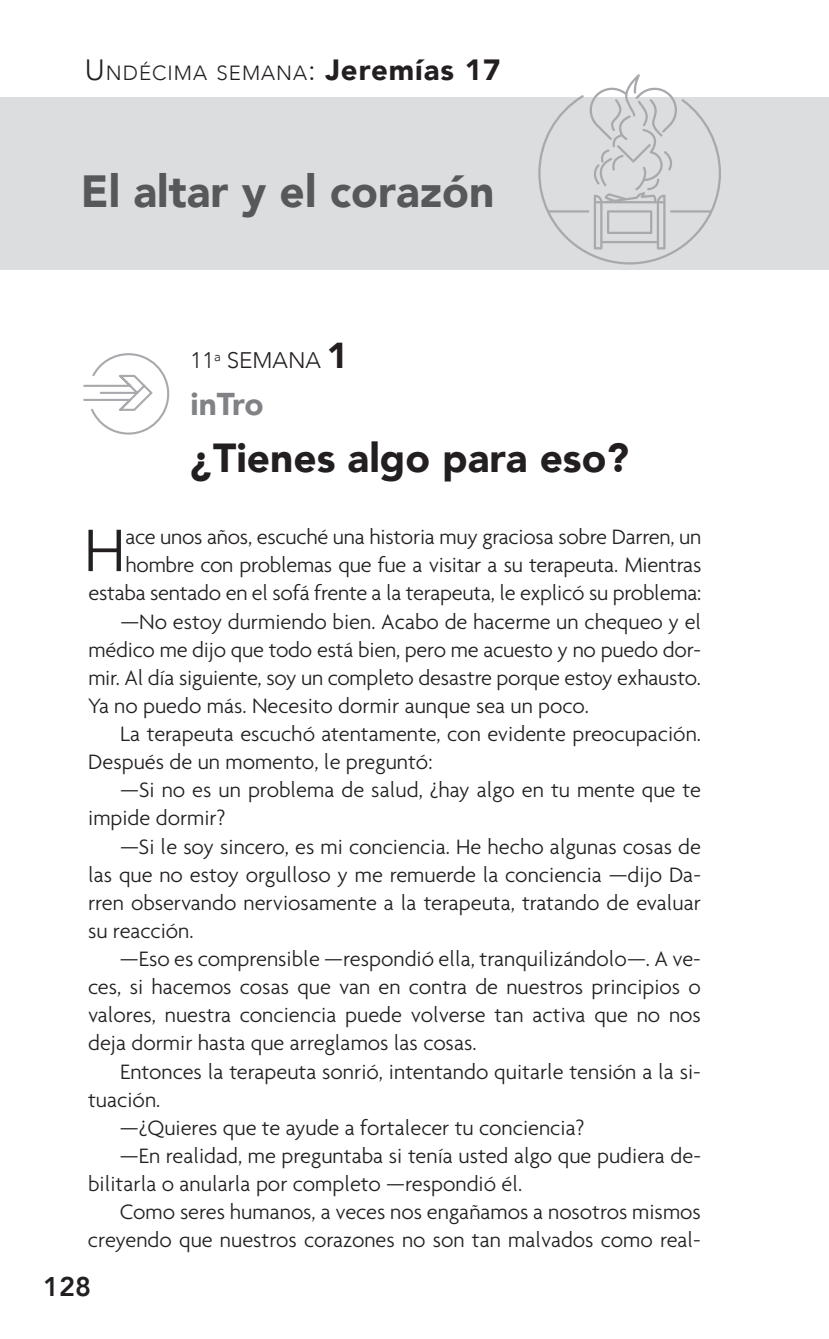
<style>
.page{position:relative;width:829px;height:1339px;background:#fff}
.page>*{position:absolute;margin:0;border:0;box-sizing:border-box;transform-origin:0 0}
.t1{font:300 64.8px "Agenda";color:#231f20}
.t2{font:900 45px "Avenir";color:#57585a}
.t3{font:900 40.5px "Avenir";color:#231f20}
.t4{font:900 31.5px "Avenir";letter-spacing:-.01em;color:#808285}
.t5{font:800 27px "Avenir";color:#231f20}
.t6{font:300 22.5px "Agenda";color:#231f20}
.t7{font:300 22.5px "Avenir";color:#231f20}
.t8{font:300 20.47px "Avenir";letter-spacing:.045em;color:#231f20}
.s1{font-size:29.25px}
.s2{font-weight:900;font-size:29.25px}
.s3{font-weight:900;font-size:36px}
</style>
<div class="page">
<div style="left:0;top:97px;width:828px;height:173px;background:#dcdddf"></div>
<svg style="left:83px;top:353px;width:87px;height:82px"></svg>
<svg style="left:538px;top:74px;width:182px;height:190px"></svg>
<p class="t8" style="left:85px;top:61px;width:416px"><span class="s1">U</span> NDÉCIMA SEMANA<span class="s1">:</span> <span class="s2">Jeremías 17</span></p>
<h2 class="t2" style="left:81px;top:153px;width:415px">El altar y el corazón</h2>
<p class="t7" style="left:190px;top:347px;width:159px">11<sup>a</sup> SEMANA <span class="s3">1</span></p>
<h3 class="t4" style="left:190px;top:377px;width:74px">inTro</h3>
<h3 class="t3" style="left:190px;top:424px;width:439px">¿Tienes algo para eso?</h3>
<h1 class="t1" style="left:84px;top:512px;width:43px">H</h1>
<p class="t6" style="left:125px;top:524px;width:577px">ace unos años, escuché una historia muy graciosa sobre Darren, un</p>
<p class="t6" style="left:125px;top:552px;width:577px">hombre con problemas que fue a visitar a su terapeuta. Mientras</p>
<p class="t6" style="left:88px;top:580px;width:614px">estaba sentado en el sofá frente a la terapeuta, le explicó su problema:</p>
<p class="t6" style="left:120px;top:608px;width:582px">—No estoy durmiendo bien. Acabo de hacerme un chequeo y el</p>
<p class="t6" style="left:88px;top:636px;width:614px">médico me dijo que todo está bien, pero me acuesto y no puedo dor-</p>
<p class="t6" style="left:88px;top:664px;width:614px">mir. Al día siguiente, soy un completo desastre porque estoy exhausto.</p>
<p class="t6" style="left:88px;top:692px;width:502px">Ya no puedo más. Necesito dormir aunque sea un poco.</p>
<p class="t6" style="left:120px;top:721px;width:582px">La terapeuta escuchó atentamente, con evidente preocupación.</p>
<p class="t6" style="left:88px;top:749px;width:345px">Después de un momento, le preguntó:</p>
<p class="t6" style="left:120px;top:777px;width:582px">—Si no es un problema de salud, ¿hay algo en tu mente que te</p>
<p class="t6" style="left:88px;top:805px;width:139px">impide dormir?</p>
<p class="t6" style="left:120px;top:833px;width:582px">—Si le soy sincero, es mi conciencia. He hecho algunas cosas de</p>
<p class="t6" style="left:88px;top:861px;width:614px">las que no estoy orgulloso y me remuerde la conciencia —dijo Da-</p>
<p class="t6" style="left:88px;top:889px;width:614px">rren observando nerviosamente a la terapeuta, tratando de evaluar</p>
<p class="t6" style="left:88px;top:917px;width:107px">su reacción.</p>
<p class="t6" style="left:120px;top:946px;width:582px">—Eso es comprensible —respondió ella, tranquilizándolo—. A ve-</p>
<p class="t6" style="left:88px;top:974px;width:614px">ces, si hacemos cosas que van en contra de nuestros principios o</p>
<p class="t6" style="left:88px;top:1002px;width:614px">valores, nuestra conciencia puede volverse tan activa que no nos</p>
<p class="t6" style="left:88px;top:1030px;width:390px">deja dormir hasta que arreglamos las cosas.</p>
<p class="t6" style="left:120px;top:1058px;width:582px">Entonces la terapeuta sonrió, intentando quitarle tensión a la si-</p>
<p class="t6" style="left:88px;top:1086px;width:74px">tuación.</p>
<p class="t6" style="left:120px;top:1114px;width:466px">—¿Quieres que te ayude a fortalecer tu conciencia?</p>
<p class="t6" style="left:120px;top:1142px;width:582px">—En realidad, me preguntaba si tenía usted algo que pudiera de-</p>
<p class="t6" style="left:88px;top:1171px;width:435px">bilitarla o anularla por completo —respondió él.</p>
<p class="t6" style="left:120px;top:1199px;width:582px">Como seres humanos, a veces nos engañamos a nosotros mismos</p>
<p class="t6" style="left:88px;top:1227px;width:614px">creyendo que nuestros corazones no son tan malvados como real-</p>
<p class="t5" style="left:43px;top:1266px;width:49px">128</p>
</div>
